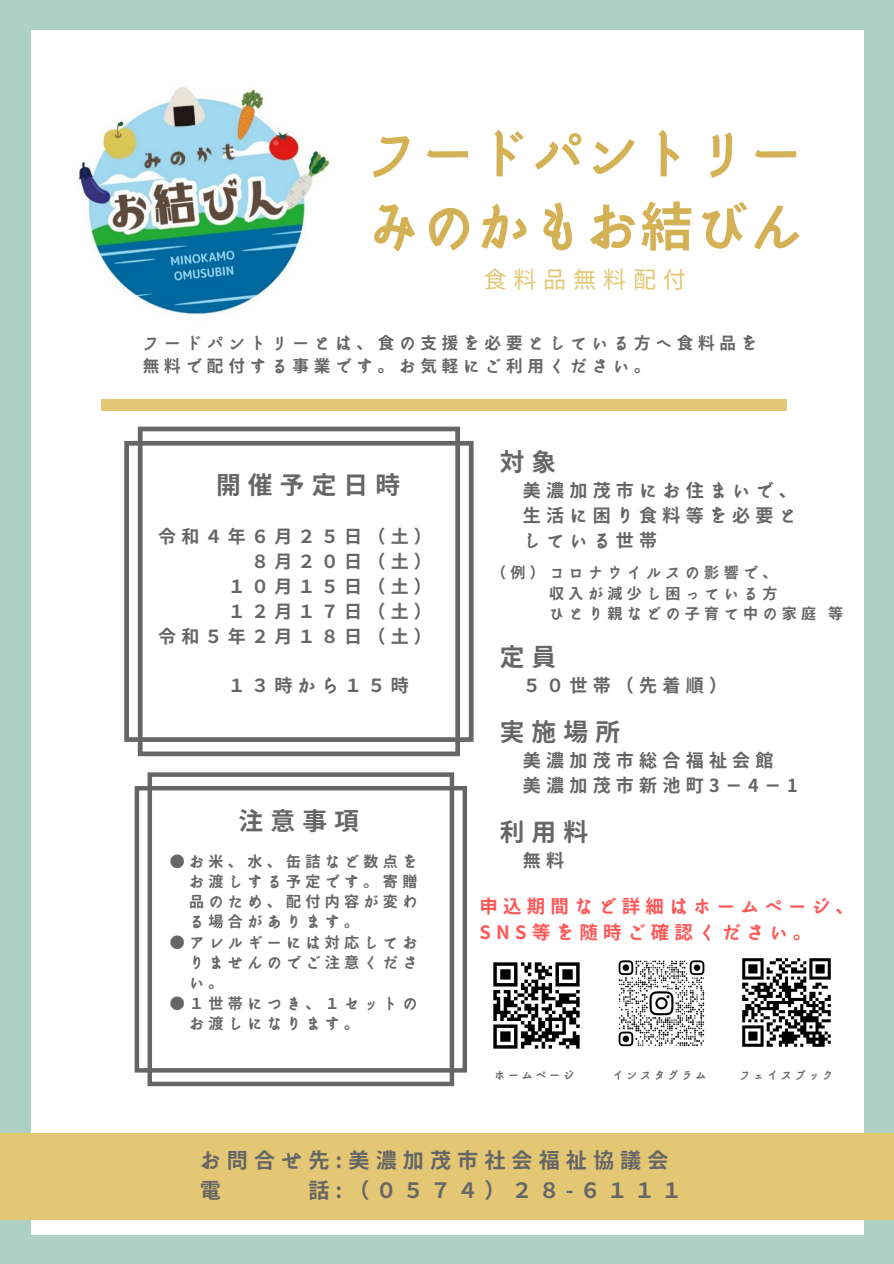
<style>
.page{position:relative;width:894px;height:1264px;background:#fff}
.page>*{position:absolute;margin:0;border:0;box-sizing:border-box;transform-origin:0 0}
.t1{font:700 52.5px "irohakaku C";letter-spacing:.04em;color:#d4b155}
.t2{font:700 24.75px "irohakaku C";letter-spacing:.29em;color:#666}
.t3{font:23.25px "irohakaku C";letter-spacing:.29em;color:#e3c774}
.t4{font:700 21px "irohakaku C";letter-spacing:.29em;color:#666}
.t5{font:700 18.45px/25.5px "irohakaku C";letter-spacing:.29em;color:#ff5757}
.t6{font:700 18px "irohakaku C";letter-spacing:.29em;color:#666}
.t7{font:700 16.5px/22.5px "irohakaku C";letter-spacing:.29em;color:#666}
.t8{font:700 15px "irohakaku C";letter-spacing:.29em;color:#666}
.t9{font:700 10.65px "irohakaku C";letter-spacing:.29em;color:#666}
</style>
<div class="page">
<div style="left:0;top:0;width:893px;height:1263px;background:#aed0c5"></div>
<div style="left:31px;top:30px;width:831px;height:1204px;background:#fff"></div>
<div style="left:0;top:1133px;width:893px;height:64px;background:#e3c774"></div>
<div style="left:101px;top:399px;width:685px;height:12px;background:#e3c774"></div>
<img style="left:78px;top:87px;width:253px;height:228px">
<svg style="left:135px;top:772px;width:332px;height:314px"></svg>
<svg style="left:124px;top:426px;width:349px;height:330px"></svg>
<img style="left:618px;top:960px;width:87px;height:87px">
<img style="left:742px;top:958px;width:89px;height:89px">
<div style="left:0;top:1154px;width:893px;height:65px;background:#e3c774"></div>
<img style="left:493px;top:962px;width:87px;height:87px">
<p class="t1" style="left:367px;top:116px;width:436px">フードパントリー</p>
<p class="t1" style="left:367px;top:189px;width:436px">みのかもお結びん</p>
<p class="t3" style="left:483px;top:263px;width:204px">食料品無料配付</p>
<p class="t7" style="left:143px;top:332px;width:616px">フードパントリーとは、食の支援を必要としている方へ食料品を無料で配付する事業です。お気軽にご利用ください。</p>
<p class="t2" style="left:216px;top:467px;width:186px">開催予定日時</p>
<p class="t6" style="left:158px;top:524px;width:275px">令和４年６月２５日（土）</p>
<p class="t6" style="left:251px;top:549px;width:182px">８月２０日（土）</p>
<p class="t6" style="left:228px;top:573px;width:205px">１０月１５日（土）</p>
<p class="t6" style="left:228px;top:598px;width:205px">１２月１７日（土）</p>
<p class="t6" style="left:158px;top:623px;width:275px">令和５年２月１８日（土）</p>
<p class="t6" style="left:228px;top:672px;width:182px">１３時から１５時</p>
<p class="t2" style="left:238px;top:803px;width:122px">注意事項</p>
<p class="t8" style="left:170px;top:850px;width:249px">●お米、水、缶詰など数点を</p>
<p class="t8" style="left:189px;top:870px;width:229px">お渡しする予定です。寄贈</p>
<p class="t8" style="left:189px;top:891px;width:229px">品のため、配付内容が変わ</p>
<p class="t8" style="left:189px;top:911px;width:171px">る場合があります。</p>
<p class="t8" style="left:170px;top:931px;width:249px">●アレルギーには対応してお</p>
<p class="t8" style="left:189px;top:951px;width:229px">りませんのでご注意くださ</p>
<p class="t8" style="left:189px;top:972px;width:36px">い。</p>
<p class="t8" style="left:170px;top:992px;width:249px">●１世帯につき、１セットの</p>
<p class="t8" style="left:189px;top:1012px;width:171px">お渡しになります。</p>
<p class="t2" style="left:499px;top:444px;width:58px">対象</p>
<p class="t6" style="left:522px;top:478px;width:275px">美濃加茂市にお住まいで、</p>
<p class="t6" style="left:522px;top:502px;width:275px">生活に困り食料等を必要と</p>
<p class="t6" style="left:522px;top:527px;width:136px">している世帯</p>
<p class="t8" style="left:491px;top:562px;width:288px">（例）コロナウイルスの影響で、</p>
<p class="t8" style="left:549px;top:582px;width:229px">収入が減少し困っている方</p>
<p class="t8" style="left:549px;top:602px;width:295px">ひとり親などの子育て中の家庭 等</p>
<p class="t2" style="left:499px;top:639px;width:58px">定員</p>
<p class="t6" style="left:522px;top:672px;width:205px">５０世帯（先着順）</p>
<p class="t2" style="left:499px;top:714px;width:122px">実施場所</p>
<p class="t6" style="left:522px;top:747px;width:252px">美濃加茂市総合福祉会館</p>
<p class="t6" style="left:522px;top:772px;width:276px">美濃加茂市新池町3－4－1</p>
<p class="t2" style="left:499px;top:814px;width:90px">利用料</p>
<p class="t6" style="left:522px;top:847px;width:43px">無料</p>
<p class="t5" style="left:479px;top:893px;width:376px">申込期間など詳細はホームページ、<br>SNS等を随時ご確認ください。</p>
<p class="t9" style="left:494px;top:1067px;width:81px">ホームページ</p>
<p class="t9" style="left:612px;top:1067px;width:95px">インスタグラム</p>
<p class="t9" style="left:739px;top:1067px;width:95px">フェイスブック</p>
<p class="t4" style="left:200px;top:1145px;width:470px">お問合せ先:美濃加茂市社会福祉協議会</p>
<p class="t4" style="left:200px;top:1174px;width:23px">電</p>
<p class="t4" style="left:308px;top:1174px;width:375px">話:（０５７４）２８-６１１１</p>
</div>
